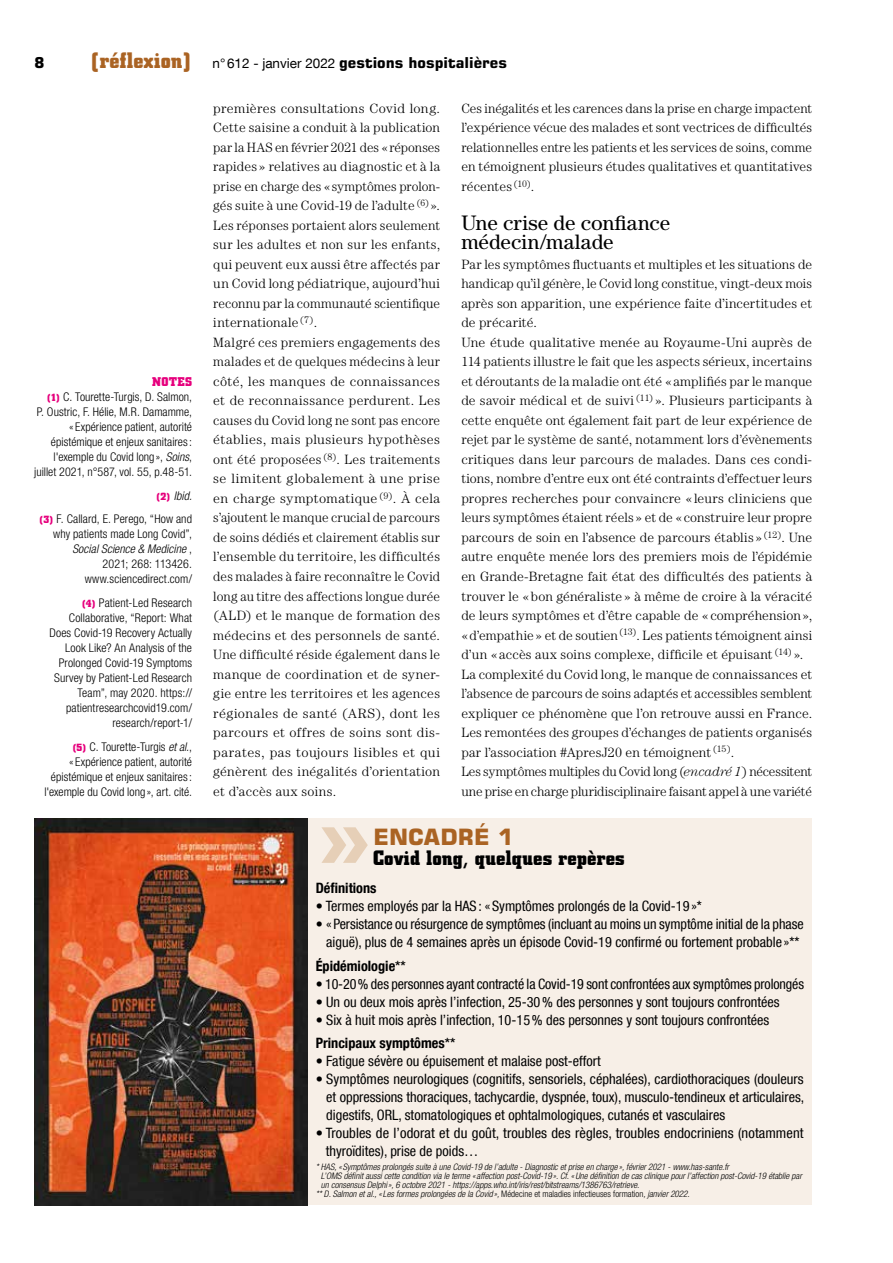
<style>
.page{position:relative;width:893px;height:1263px;background:#fff}
.page>*{position:absolute;margin:0;border:0;box-sizing:border-box;transform-origin:0 0}
.t1{font:700 120px "Square 721 BT";color:#e6cfb7}
.t2{font:700 22.5px "Square 721 BT";color:#aa6323}
.t3{font:21px/19.5px "Century Std";color:#000}
.t4{font:700 21px "Square Slabserif 711 BT";color:#000}
.t5{font:700 15px "Square 721 BT";color:#000}
.t6{font:condensed 14.25px/18px "Helvetica Neue LT Com";color:#000}
.t7{font:700 condensed 14.25px "Helvetica Neue LT Com";color:#000}
.t8{font:300 13.5px/19.5px "Century Std";letter-spacing:.01em;color:#000}
.t9{font:700 12.75px "Square Slabserif 711 BT";letter-spacing:.02em;color:#e6007d}
.t10{font:300 condensed 12px/15px "Helvetica Neue LT Com";letter-spacing:.005em;color:#000;text-align:right}
.t11{font:italic 300 condensed 9px "Helvetica Neue LT Com";color:#000}
.s1{font-family:"Square Slabserif 711 BT";font-size:22.5px;color:#aa6323}
.s2{font-family:"Helvetica Neue LT Com";font-weight:400;font-size:13.5px}
.s3{font-family:"Square Slabserif 711 BT";font-weight:700;font-stretch:normal;font-size:10.5px;color:#e6007d}
.s4{font-style:italic}
.s5{font-weight:500}
.s6{font-weight:700}
.s7{font-style:normal}
</style>
<div class="page">
<div style="left:307px;top:819px;width:505px;height:386px;background:#f7efe7"></div>
<img style="left:34px;top:819px;width:273px;height:386px">
<p class="t5" style="left:34px;top:57px;width:12px">8</p>
<p class="t5" style="left:90px;top:57px;width:419px"><span class="s1">[réflexion]</span> <span class="s2">n° 612 - janvier 2022</span> gestions hospitalières</p>
<p class="t9" style="left:152px;top:378px;width:41px">NOTES</p>
<p class="t10" style="left:34px;top:391px;width:159px"><span class="s3">(1)</span> C. Tourette-Turgis, D. Salmon,<br>P. Oustric, F. Hélie, M.R. Damamme, « Expérience patient, autorité épistémique et enjeux sanitaires : l'exemple du Covid long », <span class="s4">Soins</span>, juillet 2021, n°587, vol. 55, p.48-51.</p>
<p class="t10" style="left:39px;top:485px;width:155px;line-height:23.5px"><span class="s3">(2)</span> <span class="s4">Ibid.<br></span><span class="s3">(3)</span> F. Callard, E. Perego, “How and</p>
<p class="t10" style="left:53px;top:528px;width:140px">why patients made Long Covid”,<br><span class="s4">Social Science &amp; Medicine</span> ,<br>2021; 268: 113426. www.sciencedirect.com/</p>
<p class="t10" style="left:49px;top:596px;width:144px"><span class="s3">(4)</span> Patient-Led Research<br>Collaborative, “Report: What<br>Does Covid-19 Recovery Actually<br>Look Like? An Analysis of the<br>Prolonged Covid-19 Symptoms<br>Survey by Patient-Led Research<br>Team”, may 2020. https:// patientresearchcovid19.com/ research/report-1/</p>
<p class="t10" style="left:44px;top:740px;width:149px"><span class="s3">(5)</span> C. Tourette-Turgis <span class="s4">et al.</span>,<br>« Expérience patient, autorité épistémique et enjeux sanitaires : l'exemple du Covid long », art. cité.</p>
<p class="t8" style="left:213px;top:99px;width:228px">premières consultations Covid long.<br>Cette saisine a conduit à la publication par la HAS en février 2021 des « réponses rapides » relatives au diagnostic et à la prise en charge des « symptômes prolon&shy;gés suite à une Covid-19 de l’adulte <sup>(6)</sup> ».<br>Les réponses portaient alors seulement sur les adultes et non sur les enfants, qui peuvent eux aussi être affectés par un Covid long pédiatrique, aujourd’hui reconnu par la communauté scientifique internationale <sup>(7)</sup>.<br>Malgré ces premiers engagements des malades et de quelques médecins à leur côté, les manques de connaissances et de reconnaissance perdurent. Les causes du Covid long ne sont pas encore établies, mais plusieurs hypothèses ont été proposées <sup>(8)</sup>. Les traitements se limitent globalement à une prise en charge symptomatique <sup>(9)</sup>. À cela s’ajoutent le manque crucial de parcours de soins dédiés et clairement établis sur l’ensemble du territoire, les difficultés des malades à faire reconnaître le Covid long au titre des affections longue durée (ALD) et le manque de formation des médecins et des personnels de santé.<br>Une difficulté réside également dans le manque de coordination et de syner&shy;gie entre les territoires et les agences régionales de santé (ARS), dont les parcours et offres de soins sont dis&shy;parates, pas toujours lisibles et qui génèrent des inégalités d’orientation et d’accès aux soins.</p>
<p class="t8" style="left:461px;top:99px;width:352px;text-align:justify">Ces inégalités et les carences dans la prise en charge impactent l’expérience vécue des malades et sont vectrices de difficultés relationnelles entre les patients et les services de soins, comme en témoignent plusieurs études qualitatives et quantitatives récentes <sup>(10)</sup>.</p>
<h3 class="t3" style="left:461px;top:215px;width:210px">Une crise de confiance médecin/malade</h3>
<p class="t8" style="left:461px;top:255px;width:352px">Par les symptômes fluctuants et multiples et les situations de handicap qu’il génère, le Covid long constitue, vingt-deux mois après son apparition, une expérience faite d’incertitudes et de précarité.<br>Une étude qualitative menée au Royaume-Uni auprès de 114 patients illustre le fait que les aspects sérieux, incertains et déroutants de la maladie ont été « amplifiés par le manque de savoir médical et de suivi <sup>(11)</sup> ». Plusieurs participants à cette enquête ont également fait part de leur expérience de rejet par le système de santé, notamment lors d’évènements critiques dans leur parcours de malades. Dans ces condi&shy;tions, nombre d’entre eux ont été contraints d’effectuer leurs propres recherches pour convaincre « leurs cliniciens que leurs symptômes étaient réels » et de « construire leur propre parcours de soin en l’absence de parcours établis » <sup>(12)</sup>. Une autre enquête menée lors des premiers mois de l’épidémie en Grande-Bretagne fait état des difficultés des patients à trouver le « bon généraliste » à même de croire à la véracité de leurs symptômes et d’être capable de « compréhension », « d’empathie » et de soutien <sup>(13)</sup>. Les patients témoignent ainsi d’un « accès aux soins complexe, difficile et épuisant <sup>(14)</sup> ».<br>La complexité du Covid long, le manque de connaissances et l’absence de parcours de soins adaptés et accessibles semblent expliquer ce phénomène que l’on retrouve aussi en France.<br>Les remontées des groupes d’échanges de patients organisés par l’association #ApresJ20 en témoignent <sup>(15)</sup>.<br>Les symptômes multiples du Covid long (<span class="s4">encadré 1</span>) nécessitent une prise en charge pluridisciplinaire faisant appel à une variété</p>
<h1 class="t1" style="left:316px;top:786px;width:59px">»</h1>
<h2 class="t2" style="left:374px;top:828px;width:141px">ENCADRÉ 1</h2>
<h3 class="t4" style="left:373px;top:850px;width:253px">Covid long, quelques repères</h3>
<p class="t7" style="left:316px;top:879px;width:62px">Définitions</p>
<p class="t6" style="left:316px;top:898px;width:388px">• Termes employés par la HAS : « Symptômes prolongés de la Covid-19 »*</p>
<p class="t6" style="left:316px;top:916px;width:489px;text-align:center">• « Persistance ou résurgence de symptômes (incluant au moins un symptôme initial de la phase aiguë), plus de 4 semaines après un épisode Covid-19 confirmé ou fortement probable »**</p>
<p class="t7" style="left:316px;top:957px;width:92px">Épidémiologie<span class="s5">**</span></p>
<p class="t6" style="left:316px;top:974px;width:490px">• 10-20 % des personnes ayant contracté la Covid-19 sont confrontées aux symptômes prolongés</p>
<p class="t6" style="left:316px;top:992px;width:465px">• Un ou deux mois après l’infection, 25-30 % des personnes y sont toujours confrontées</p>
<p class="t6" style="left:316px;top:1007px;width:455px;line-height:23.7px">• Six à huit mois après l’infection, 10-15 % des personnes y sont toujours confrontées<br><span class="s6">Principaux symptômes</span><span class="s5">**</span></p>
<p class="t6" style="left:316px;top:1052px;width:287px">• Fatigue sévère ou épuisement et malaise post-effort</p>
<p class="t6" style="left:326px;top:1070px;width:479px;text-align:justify;text-indent:-11px">• Symptômes neurologiques (cognitifs, sensoriels, céphalées), cardiothoraciques (douleurs et oppressions thoraciques, tachycardie, dyspnée, toux), musculo-tendineux et articulaires, digestifs, ORL, stomatologiques et ophtalmologiques, cutanés et vasculaires</p>
<p class="t6" style="left:326px;top:1124px;width:479px;text-indent:-10px">• Troubles de l’odorat et du goût, troubles des règles, troubles endocriniens (notamment thyroïdites), prise de poids…</p>
<p class="t11" style="left:316px;top:1163px;width:415px">* HAS, « Symptômes prolongés suite à une Covid-19 de l’adulte - Diagnostic et prise en charge », février 2021 - www.has-sante.fr</p>
<p class="t11" style="left:321px;top:1170px;width:483px">L’OMS définit aussi cette condition via le terme « affection post-Covid-19 ». Cf. « Une définition de cas clinique pour l’affection post-Covid-19 établie par</p>
<p class="t11" style="left:321px;top:1181px;width:320px">un consensus Delphi », 6 octobre 2021 - https://apps.who.int/iris/rest/bitstreams/1386763/retrieve.</p>
<p class="t11" style="left:316px;top:1190px;width:376px">** D. Salmon et al., « Les formes prolongées de la Covid », <span class="s7">Médecine et maladies infectieuses formation</span>, janvier 2022.</p>
</div>
